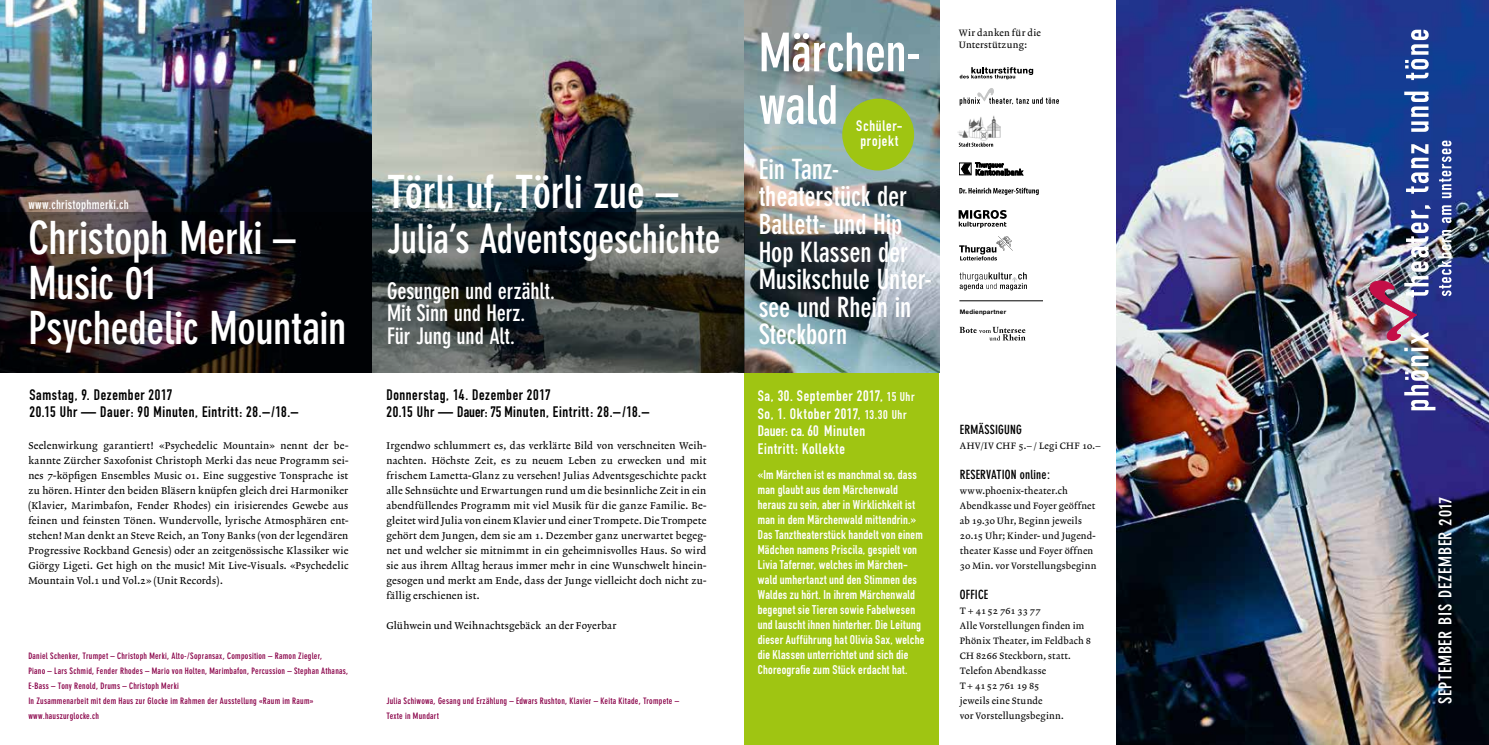
<style>
.page{position:relative;width:1489px;height:745px;background:#fff}
.page>*{position:absolute;margin:0;border:0;box-sizing:border-box;transform-origin:0 0}
.t1{font:700 condensed 52.5px/52.5px "DIN Neuzeit Grotesk";letter-spacing:-.01em;color:#fff}
.t2{font:700 condensed 45px/45px "DIN Neuzeit Grotesk";letter-spacing:-.01em;color:#fff}
.t3{font:700 condensed 40px "DIN Neuzeit Grotesk";letter-spacing:-.01em;color:#fff}
.t4{font:700 condensed 27.5px/27.5px "DIN Neuzeit Grotesk";letter-spacing:-.005em;color:#fff}
.t5{font:700 condensed 22.5px/22.5px "DIN Neuzeit Grotesk";letter-spacing:-.005em;color:#fff}
.t6{font:700 condensed 17.5px "DIN Neuzeit Grotesk";letter-spacing:.045em;color:#fff}
.t7{font:15px/17.5px "DIN Engschrift";letter-spacing:.04em;color:#000}
.t8{font:15px/17.5px "DIN Engschrift";letter-spacing:.045em;color:#fff}
.t9{font:12.5px/15px "DIN Engschrift";letter-spacing:.02em;color:#fff}
.t10{font:700 condensed 12.5px "DIN Neuzeit Grotesk";letter-spacing:.015em;color:#000}
.t11{font:700 condensed 12.5px "DIN Neuzeit Grotesk";letter-spacing:.015em;color:#fff}
.t12{font:500 10px/15px "Lexicon No 2 Roman A";letter-spacing:.02em;color:#000;text-align:justify}
.t13{font:500 9.38px/15px "Lexicon No 2 Roman A";letter-spacing:.025em;color:#000}
.t14{font:500 9.38px "Lexicon No 2 Roman A";letter-spacing:.045em;color:#000}
.t15{font:700 condensed 8.75px/15px "DIN Neuzeit Grotesk";letter-spacing:.03em;color:#890048}
.t16{font:700 6.25px "Helvetica Neue";letter-spacing:.035em;color:#000}
.s1{font-size:12.5px}
</style>
<div class="page">
<img style="left:0;top:0;width:939px;height:372px">
<div style="left:744px;top:372px;width:195px;height:372px;background:#9fc512"></div>
<img style="left:1116px;top:0;width:372px;height:744px">
<img style="left:1369px;top:30px;width:82px;height:380px">
<hr style="left:959px;top:300px;width:83px;height:1px;background:#000">
<svg style="left:959px;top:326px;width:66px;height:14px"></svg>
<svg style="left:959px;top:67px;width:74px;height:12px"></svg>
<div style="left:959px;top:163px;width:12px;height:12px;border:1px solid #000"></div>
<svg style="left:961px;top:162px;width:62px;height:13px"></svg>
<svg style="left:958px;top:210px;width:48px;height:17px"></svg>
<svg style="left:959px;top:188px;width:79px;height:7px"></svg>
<img style="left:957px;top:115px;width:43px;height:25px">
<svg style="left:958px;top:142px;width:35px;height:5px"></svg>
<svg style="left:959px;top:236px;width:52px;height:24px"></svg>
<svg style="left:959px;top:88px;width:99px;height:18px"></svg>
<svg style="left:959px;top:272px;width:67px;height:18px"></svg>
<svg style="left:0;top:212px;width:744px;height:160px;background:#262627"></svg>
<div style="left:842px;top:99px;width:72px;height:71px;background:#9fc512;border-radius:50%"></div>
<p class="t11" style="left:28px;top:197px;width:102px">www.christophmerki.ch</p>
<h2 class="t2" style="left:28px;top:215px;width:320px">Christoph Merki –<br>Music 01<br>Psychedelic Mountain</h2>
<h2 class="t2" style="left:387px;top:169px;width:293px">Törli uf, Törli zue –</h2>
<h3 class="t3" style="left:387px;top:216px;width:335px">Julia’s Adventsgeschichte</h3>
<h3 class="t5" style="left:387px;top:279px;width:169px">Gesungen und erzählt.<br>Mit Sinn und Herz.<br>Für Jung und Alt.</h3>
<h3 class="t7" style="left:29px;top:385px;width:270px">Samstag, 9. Dezember 2017<br>20.15 Uhr — Dauer: 90 Minuten, Eintritt: 28.–/18.–</h3>
<h3 class="t7" style="left:386px;top:385px;width:264px">Donnerstag, 14. Dezember 2017<br>20.15 Uhr — Dauer: 75 Minuten, Eintritt: 28.–/18.–</h3>
<p class="t12" style="left:28px;top:438px;width:321px">Seelenwirkung garantiert! «Psychedelic Mountain» nennt der be&shy;kannte Zürcher Saxofonist Christoph Merki das neue Programm sei&shy;nes 7-köpfigen Ensembles Music 01. Eine suggestive Tonsprache ist zu hören. Hinter den beiden Bläsern knüpfen gleich drei Harmoniker (Klavier, Marimbafon, Fender Rhodes) ein irisierendes Gewebe aus feinen und feinsten Tönen. Wundervolle, lyrische Atmosphären ent&shy;stehen! Man denkt an Steve Reich, an Tony Banks (von der legendären Progressive Rockband Genesis) oder an zeitgenössische Klassiker wie Giörgy Ligeti. Get high on the music! Mit Live-Visuals. «Psychedelic Mountain Vol.1 und Vol.2» (Unit Records).</p>
<p class="t12" style="left:386px;top:438px;width:321px">Irgendwo schlummert es, das verklärte Bild von verschneiten Weih&shy;nachten. Höchste Zeit, es zu neuem Leben zu erwecken und mit frischem Lametta-Glanz zu versehen! Julias Adventsgeschichte packt alle Sehnsüchte und Erwartungen rund um die besinnliche Zeit in ein abendfüllendes Programm mit viel Musik für die ganze Familie. Be&shy;gleitet wird Julia von einem Klavier und einer Trompete. Die Trompete gehört dem Jungen, dem sie am 1. Dezember ganz unerwartet begeg&shy;net und welcher sie mitnimmt in ein geheimnisvolles Haus. So wird sie aus ihrem Alltag heraus immer mehr in eine Wunschwelt hinein&shy;gesogen und merkt am Ende, dass der Junge vielleicht doch nicht zu&shy;fällig erschienen ist.</p>
<p class="t12" style="left:386px;top:618px;width:231px">Glühwein und Weihnachtsgebäck an der Foyerbar</p>
<p class="t15" style="left:28px;top:648px;width:321px">Daniel Schenker, Trumpet – Christoph Merki, Alto-/Sopransax, Composition – Ramon Ziegler,<br>Piano – Lars Schmid, Fender Rhodes – Mario von Holten, Marimbafon, Percussion – Stephan Athanas, E-Bass – Tony Renold, Drums – Christoph Merki<br>In Zusammenarbeit mit dem Haus zur Glocke im Rahmen der Ausstellung «Raum im Raum» www.hauszurglocke.ch</p>
<p class="t15" style="left:386px;top:693px;width:294px">Julia Schiwowa, Gesang und Erzählung – Edwars Rushton, Klavier – Keita Kitade, Trompete –<br>Texte in Mundart</p>
<h1 class="t1" style="left:758px;top:26px;width:164px">Märchen&shy;wald</h1>
<h3 class="t4" style="left:758px;top:155px;width:175px">Ein Tanz&shy;theaterstück der<br>Ballett- und Hip<br>Hop Klassen der<br>Musikschule Unter&shy;see und Rhein in<br>Steckborn</h3>
<h3 class="t8" style="left:856px;top:118px;width:48px;line-height:15px">Schüler&shy;projekt</h3>
<h3 class="t8" style="left:757px;top:386px;width:158px">Sa, 30. September 2017, <span class="s1">15 Uhr<br></span>So, 1. Oktober 2017, <span class="s1">13.30 Uhr<br></span>Dauer: ca. 60 Minuten<br>Eintritt: Kollekte</h3>
<p class="t9" style="left:757px;top:466px;width:168px">«Im Märchen ist es manchmal so, dass man glaubt aus dem Märchenwald heraus zu sein, aber in Wirklichkeit ist man in dem Märchenwald mittendrin.» Das Tanztheaterstück handelt von einem Mädchen namens Priscila, gespielt von Livia Taferner, welches im Märchen&shy;wald umhertanzt und den Stimmen des Waldes zu hört. In ihrem Märchenwald begegnet sie Tieren sowie Fabelwesen und lauscht ihnen hinterher. Die Leitung dieser Aufführung hat Olivia Sax, welche die Klassen unterrichtet und sich die Choreografie zum Stück erdacht hat.</p>
<p class="t13" style="left:958px;top:27px;width:83px;line-height:11.9px">Wir danken für die<br>Unterstützung:</p>
<p class="t16" style="left:959px;top:308px;width:48px">Medienpartner</p>
<p class="t10" style="left:959px;top:422px;width:63px">ERMÄSSIGUNG</p>
<p class="t14" style="left:959px;top:440px;width:142px">AHV/IV CHF 5.– / Legi CHF 10.–</p>
<p class="t10" style="left:959px;top:467px;width:92px">RESERVATION online:</p>
<p class="t13" style="left:959px;top:483px;width:138px">www.phoenix-theater.ch<br>Abendkasse und Foyer geöffnet ab 19.30 Uhr, Beginn jeweils<br>20.15 Uhr; Kinder- und Jugend&shy;theater Kasse und Foyer öffnen<br>30 Min. vor Vorstellungsbeginn</p>
<p class="t10" style="left:959px;top:587px;width:30px">OFFICE</p>
<p class="t13" style="left:959px;top:603px;width:133px">T + 41 52 761 33 77<br>Alle Vorstellungen finden im<br>Phönix Theater, im Feldbach 8<br>CH 8266 Steckborn, statt.<br>Telefon Abendkasse<br>T+ 41 52 761 19 85<br>jeweils eine Stunde<br>vor Vorstellungsbeginn.</p>
<h3 class="t6" style="left:1435px;top:703px;width:209px;rotate:-90deg">SEPTEMBER BIS DEZEMBER 2017</h3>
</div>
